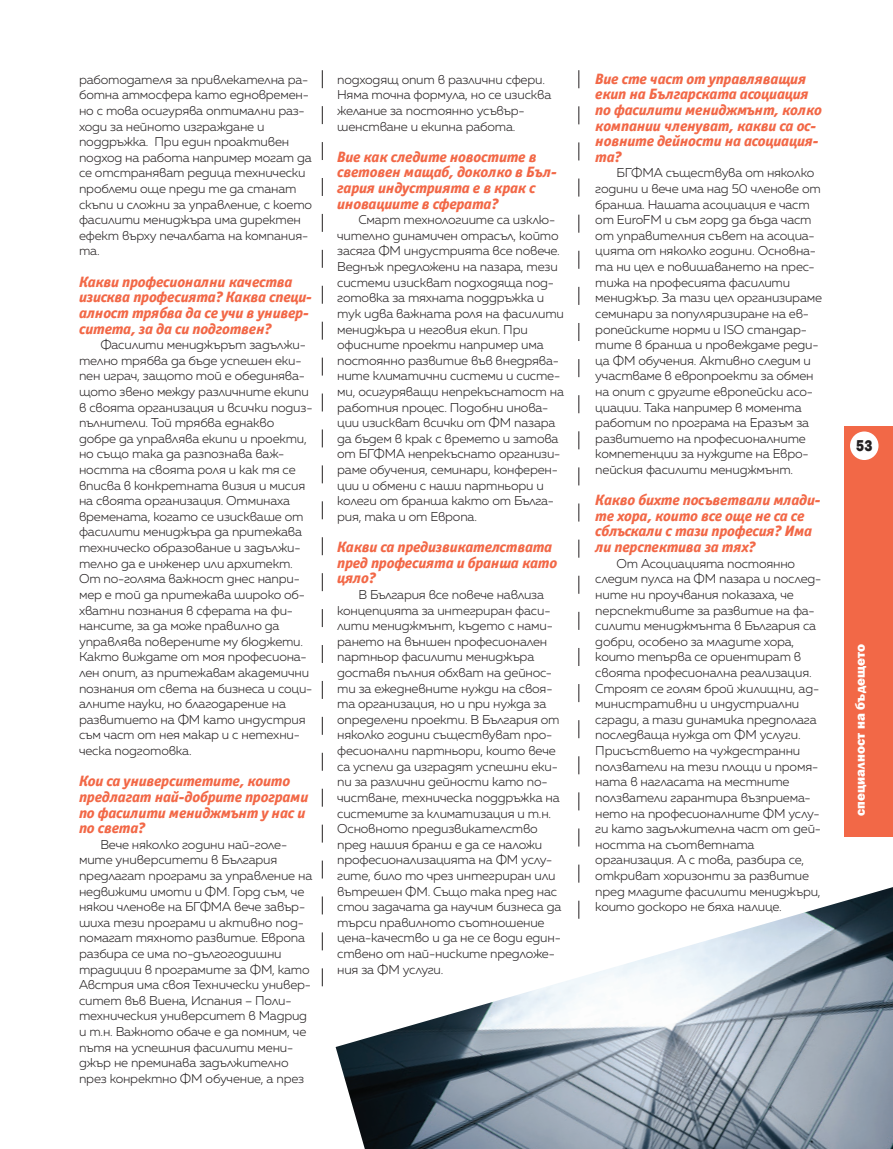
<style>
.page{position:relative;width:893px;height:1149px;background:#fff}
.page>*{position:absolute;margin:0;border:0;box-sizing:border-box;transform-origin:0 0}
.body_Text{font:800 16.2px "Franklin Gothic";color:#231f20;scale:.83 1}
.body_Text-2{font:italic 15px/15.6px "Officina Sans Extra Bold C";letter-spacing:-.015em;color:#f26847}
.FASHI{font:800 13.5px "Franklin Gothic";letter-spacing:.01em;color:#fff}
.body_Text-3{font:300 12.75px/15.6px "Muller";letter-spacing:-.015em;color:#231f20}
</style>
<div class="page">
<svg style="left:579px;top:70px;width:1px;height:813px"></svg>
<svg style="left:322px;top:70px;width:1px;height:915px"></svg>
<div style="left:844px;top:425px;width:49px;height:411px;background:#f26847"></div>
<div style="left:850px;top:431px;width:28px;height:29px;background:#fff;border-radius:50%"></div>
<img style="left:336px;top:887px;width:557px;height:261px">
<p class="body_Text-3" style="left:79px;top:71px;width:234px">работодателя за привлекателна ра&shy;ботна атмосфера като едновремен&shy;но с това осигурява оптимални раз&shy;ходи за нейното изграждане и поддръжка. При един проактивен подход на работа например могат да се отстраняват редица технически проблеми още преди те да станат скъпи и сложни за управление, с което фасилити мениджъра има директен ефект върху печалбата на компания&shy;та.</p>
<p class="body_Text-2" style="left:79px;top:274px;width:234px">Какви професионални качества изисква професията? Каква специ&shy;алност трябва да се учи в универ&shy;ситета, за да си подготвен?</p>
<p class="body_Text-3" style="left:79px;top:336px;width:235px;text-indent:21px">Фасилити мениджърът задължи&shy;телно трябва да бъде успешен еки&shy;пен играч, защото той е обединява&shy;щото звено между различните екипи в своята организация и всички подиз&shy;пълнители. Той трябва еднакво добре да управлява екипи и проекти, но също така да разпознава важ&shy;ността на своята роля и как тя се вписва в конкретната визия и мисия на своята организация. Отминаха времената, когато се изискваше от фасилити мениджъра да притежава техническо образование и задължи&shy;телно да е инженер или архитект.<br>От по-голяма важност днес напри&shy;мер е той да притежава широко об&shy;хватни познания в сферата на фи&shy;нансите, за да може правилно да управлява поверените му бюджети.<br>Както виждате от моя професиона&shy;лен опит, аз притежавам академични познания от света на бизнеса и соци&shy;алните науки, но благодарение на развитието на ФМ като индустрия съм част от нея макар и с нетехни&shy;ческа подготовка.</p>
<p class="body_Text-2" style="left:79px;top:773px;width:231px">Кои са университетите, които предлагат най-добрите програми по фасилити мениджмънт у нас и по света?</p>
<p class="body_Text-3" style="left:79px;top:836px;width:235px;text-indent:21px">Вече няколко години най-голе&shy;мите университети в България предлагат програми за управление на недвижими имоти и ФМ. Горд съм, че някои членове на БГФМА вече завър&shy;шиха тези програми и активно под&shy;помагат тяхното развитие. Европа разбира се има по-дългогодишни традиции в програмите за ФМ, като Австрия има своя Технически универ&shy;ситет във Виена, Испания – Поли&shy;техническия университет в Мадрид и т.н. Важното обаче е да помним, че пътя на успешния фасилити мени&shy;джър не преминава задължително през конректно ФМ обучение, а през</p>
<p class="body_Text-3" style="left:337px;top:71px;width:216px">подходящ опит в различни сфери.<br>Няма точна формула, но се изисква желание за постоянно усъвър&shy;шенстване и екипна работа.</p>
<p class="body_Text-2" style="left:337px;top:149px;width:221px">Вие как следите новостите в световен мащаб, доколко в Бъл&shy;гария индустрията е в крак с иновациите в сферата?</p>
<p class="body_Text-3" style="left:337px;top:212px;width:228px;text-indent:21px">Смарт технологиите са изклю&shy;чително динамичен отрасъл, който засяга ФМ индустрията все повече.<br>Веднъж предложени на пазара, тези системи изискват подходяща под&shy;готовка за тяхната поддръжка и тук идва важната роля на фасилити мениджъра и неговия екип. При офисните проекти например има постоянно развитие във внедрява&shy;ните климатични системи и систе&shy;ми, осигуряващи непрекъснатост на работния процес. Подобни инова&shy;ции изискват всички от ФМ пазара да бъдем в крак с времето и затова от БГФМА непрекъснато организи&shy;раме обучения, семинари, конферен&shy;ции и обмени с наши партньори и колеги от бранша както от Бълга&shy;рия, така и от Европа.</p>
<p class="body_Text-2" style="left:337px;top:539px;width:221px">Какви са предизвикателствата пред професията и бранша като цяло?</p>
<p class="body_Text-3" style="left:337px;top:586px;width:226px;text-indent:21px">В България все повече навлиза концепцията за интегриран фаси&shy;лити мениджмънт, където с нами&shy;рането на външен професионален партньор фасилити мениджъра доставя пълния обхват на дейнос&shy;ти за ежедневните нужди на своя&shy;та организация, но и при нужда за определени проекти. В България от няколко години съществуват про&shy;фесионални партньори, които вече са успeли да изградят успешни еки&shy;пи за различни дейности като по&shy;чистване, техническа поддръжка на системите за климатизация и т.н.<br>Основното предизвикателство пред нашия бранш е да се наложи професионализацията на ФМ услу&shy;гите, било то чрез интегриран или вътрешен ФМ. Също така пред нас стои задачата да научим бизнеса да търси правилното съотношение цена-качество и да не се води един&shy;ствено от най-ниските предложе&shy;ния за ФМ услуги.</p>
<p class="body_Text-2" style="left:595px;top:71px;width:228px">Вие сте част от управляващия екип на Българската асоциация по фасилити мениджмънт, колко компании членуват, какви са ос&shy;новните дейности на асоциация&shy;та?</p>
<p class="body_Text-3" style="left:595px;top:165px;width:228px;text-indent:21px">БГФМА съществува от няколко години и вече има над 50 членове от бранша. Нашата асоциация е част от EuroFM и съм горд да бъда част от управителния съвет на асоциа&shy;цията от няколко години. Основна&shy;та ни цел е повишаването на прес&shy;тижа на професията фасилити мениджър. За тази цел организираме семинари за популяризиране на ев&shy;ропейските норми и ISO стандар&shy;тите в бранша и провеждаме реди&shy;ца ФМ обучения. Активно следим и участваме в европроекти за обмен на опит с другите европейски асо&shy;циации. Така например в момента работим по програма на Еразъм за развитието на професионалните компетенции за нуждите на Евро&shy;пейския фасилити мениджмънт.</p>
<p class="body_Text-2" style="left:595px;top:492px;width:227px">Какво бихте посъветвали млади&shy;те хора, които все още не са се сблъскали с тази професия? Има ли перспектива за тях?</p>
<p class="body_Text-3" style="left:595px;top:555px;width:228px;text-indent:21px">От Асоциацията постоянно следим пулса на ФМ пазара и послед&shy;ните ни проучвания показаха, че перспективите за развитие на фа&shy;силити мениджмънта в България са добри, особено за младите хора, които тепърва се ориентират в своята професионална реализация.<br>Строят се голям брой жилищни, ад&shy;министративни и индустриални сгради, а тази динамика предполага последваща нужда от ФМ услуги.<br>Присъствието на чуждестранни ползватели на тези площи и промя&shy;ната в нагласата на местните ползватели гарантира възприема&shy;нето на професионалните ФМ услу&shy;ги като задължителна част от дей&shy;ността на съответната организация. А с това, разбира се, откриват хоризонти за развитие пред младите фасилити мениджъри, които доскоро не бяха налице.</p>
<p class="body_Text" style="left:856px;top:434px;width:21px">53</p>
<p class="FASHI" style="left:851px;top:816px;width:174px;rotate:-90deg">специалност на бъдещето</p>
</div>
